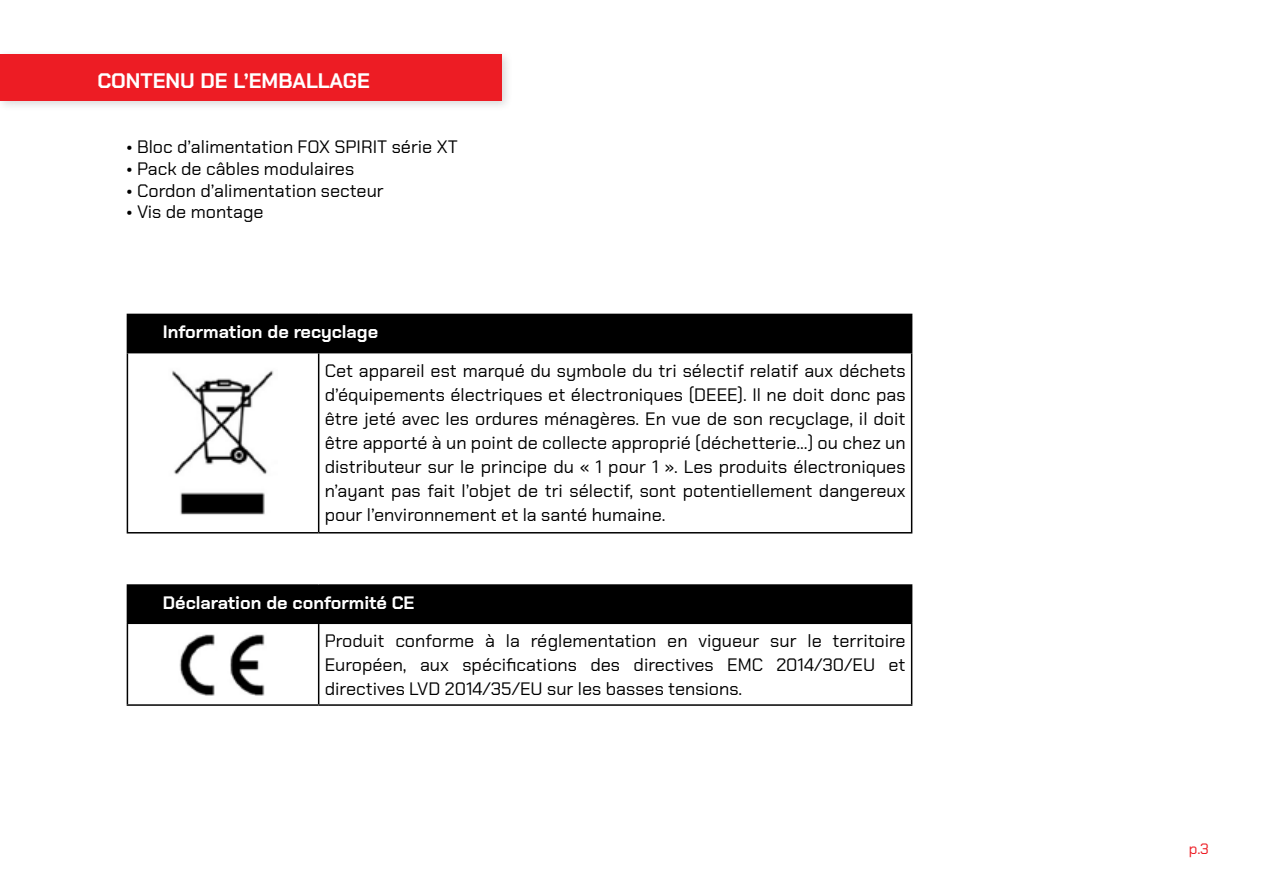
<style>
.page{position:relative;width:1263px;height:893px;background:#fff}
.page>*{position:absolute;margin:0;border:0;box-sizing:border-box;transform-origin:0 0}
.t1{font:700 21px "Chakra Petch";color:#fff}
.t2{font:18px/24px "Chakra Petch";color:#000;text-align:justify}
.t3{font:700 18px "Chakra Petch";color:#fff}
.t4{font:15px "Chakra Petch";color:#ed1c24}
</style>
<div class="page">
<div style="left:0;top:49px;width:513px;height:63px;background:#000;opacity:.15"></div>
<div style="left:0;top:54px;width:501px;height:47px;background:#ed1c24"></div>
<div style="left:127px;top:314px;width:785px;height:39px;background:#000"></div>
<hr style="left:127px;top:353px;width:1px;height:179px;background:#000">
<hr style="left:318px;top:353px;width:1px;height:179px;background:#000">
<hr style="left:911px;top:353px;width:1px;height:179px;background:#000">
<hr style="left:127px;top:532px;width:192px;height:1px;background:#000">
<hr style="left:319px;top:532px;width:593px;height:1px;background:#000">
<img style="left:172px;top:370px;width:102px;height:145px">
<div style="left:127px;top:585px;width:785px;height:38px;background:#000"></div>
<hr style="left:127px;top:584px;width:192px;height:2px;background:#000">
<hr style="left:319px;top:584px;width:593px;height:2px;background:#000">
<hr style="left:127px;top:622px;width:192px;height:2px;background:#000">
<hr style="left:127px;top:624px;width:1px;height:80px;background:#000">
<hr style="left:319px;top:622px;width:593px;height:2px;background:#000">
<hr style="left:318px;top:624px;width:1px;height:80px;background:#000">
<hr style="left:911px;top:624px;width:1px;height:80px;background:#000">
<hr style="left:127px;top:704px;width:192px;height:2px;background:#000">
<hr style="left:319px;top:704px;width:593px;height:2px;background:#000">
<img style="left:179px;top:634px;width:86px;height:62px">
<p class="t1" style="left:97px;top:68px;width:274px">CONTENU DE L’EMBALLAGE</p>
<p class="t2" style="left:127px;top:135px;width:333px">• Bloc d’alimentation FOX SPIRIT série XT</p>
<p class="t2" style="left:127px;top:157px;width:229px">• Pack de câbles modulaires</p>
<p class="t2" style="left:127px;top:178px;width:259px">• Cordon d’alimentation secteur</p>
<p class="t2" style="left:127px;top:200px;width:138px">• Vis de montage</p>
<p class="t3" style="left:163px;top:321px;width:217px">Information de recyclage</p>
<p class="t2" style="left:325px;top:358px;width:582px">Cet appareil est marqué du symbole du tri sélectif relatif aux déchets d’équipements électriques et électroniques (DEEE). Il ne doit donc pas être jeté avec les ordures ménagères. En vue de son recyclage, il doit être apporté à un point de collecte approprié (déchetterie…) ou chez un distributeur sur le principe du « 1 pour 1 ». Les produits électroniques n’ayant pas fait l’objet de tri sélectif, sont potentiellement dangereux pour l’environnement et la santé humaine.</p>
<p class="t3" style="left:163px;top:592px;width:253px">Déclaration de conformité CE</p>
<p class="t2" style="left:325px;top:629px;width:582px">Produit conforme à la réglementation en vigueur sur le territoire Européen, aux spécifications des directives EMC 2014/30/EU et directives LVD 2014/35/EU sur les basses tensions.</p>
<p class="t4" style="left:1189px;top:840px;width:22px">p.3</p>
</div>
